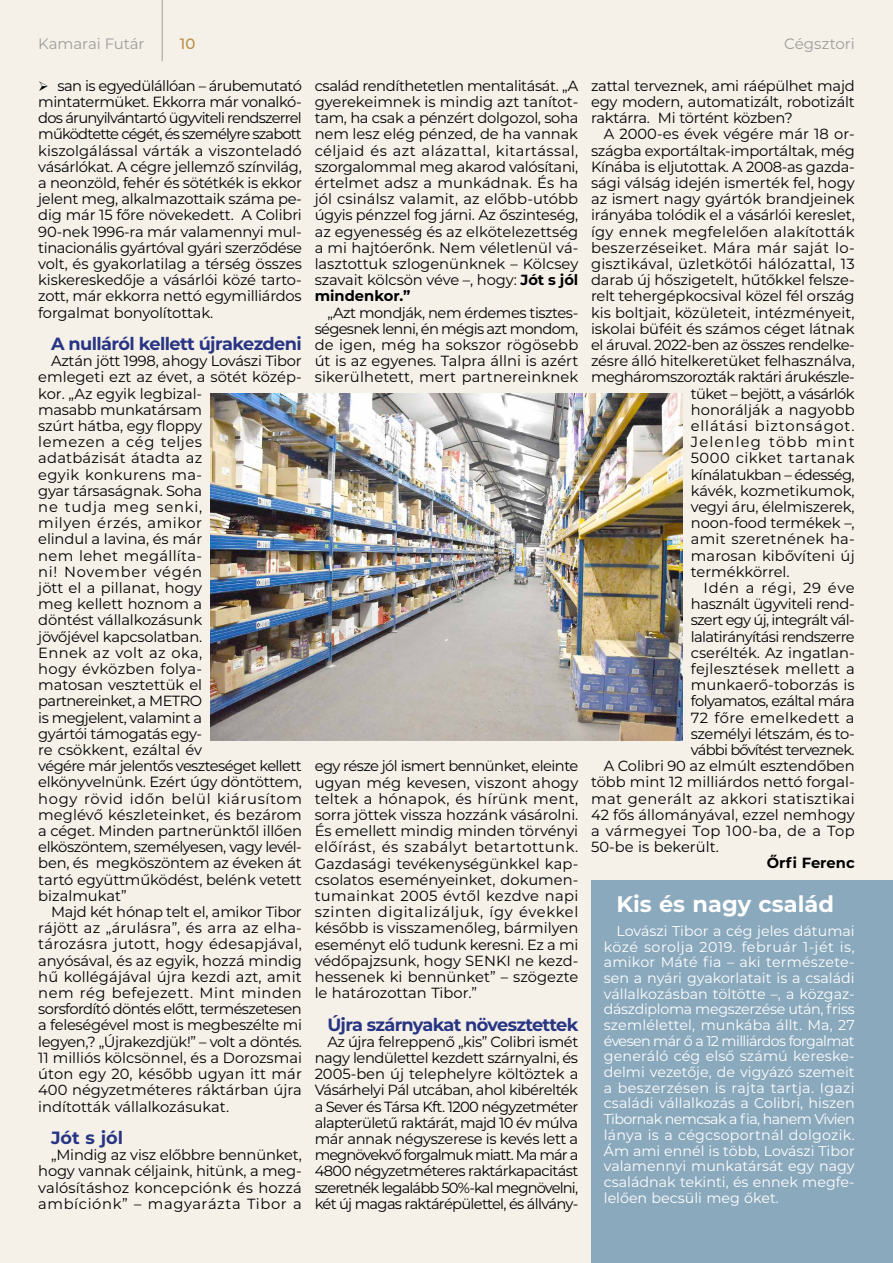
<style>
.page{position:relative;width:893px;height:1263px;background:#f5f1e9}
.page>*{position:absolute;margin:0;border:0;box-sizing:border-box;transform-origin:0 0}
.t1{font:700 22.5px "Montserrat";color:#fff}
.t2{font:700 17.7px "Montserrat";letter-spacing:-.04em;color:#283583}
.t3{font:15px "Montserrat";letter-spacing:-.005em;color:#9d9d9c}
.t4{font:500 15px "Montserrat";color:#b89043}
.t5{font:14.7px/16.2px "Montserrat";letter-spacing:-.01em;color:#000;text-align:justify}
.t6{font:14.7px "Montserrat";letter-spacing:-.04em;color:#000}
.t7{font:14.7px "Montserrat";letter-spacing:.025em;color:#000}
.t8{font:14.7px "Montserrat";letter-spacing:.03em;color:#000}
.t9{font:14.7px "Montserrat";letter-spacing:.015em;color:#000}
.t10{font:14.7px "Montserrat";letter-spacing:-.05em;color:#000}
.t11{font:14.7px "Montserrat";letter-spacing:-.035em;color:#000}
.t12{font:14.7px "Montserrat";letter-spacing:.02em;color:#000}
.t13{font:14.7px "Montserrat";letter-spacing:.055em;color:#000}
.t14{font:14.7px "Montserrat";letter-spacing:.01em;color:#000}
.t15{font:14.7px "Montserrat";letter-spacing:.08em;color:#000}
.t16{font:14.7px "Montserrat";letter-spacing:.05em;color:#000}
.t17{font:700 14.7px "Montserrat";color:#000}
.t18{font:14.25px/15.8px "Montserrat";color:#fff;text-align:justify}
.s1{font-weight:700}
</style>
<div class="page">
<hr style="left:162px;top:0;width:1px;height:61px;background:#9d9d9c">
<div style="left:591px;top:880px;width:302px;height:383px;background:#8aa9bd"></div>
<img style="left:211px;top:394px;width:471px;height:347px">
<p class="t3" style="left:38px;top:33px;width:108px">Kamarai Futár</p>
<p class="t4" style="left:180px;top:33px;width:17px">10</p>
<p class="t3" style="left:784px;top:33px;width:72px">Cégsztori</p>
<p class="t5" style="left:38px;top:77px;width:265px;text-indent:19px">san is egyedülállóan – árubemutató mintatermüket. Ekkorra már vonalkó&shy;dos árunyilvántartó ügyviteli rendszerrel működtette cégét, és személyre szabott kiszolgálással várták a viszonteladó vásárlókat. A cégre jellemző színvilág, a neonzöld, fehér és sötétkék is ekkor jelent meg, alkalmazottaik száma pe&shy;dig már 15 főre növekedett. A Colibri 90-nek 1996-ra már valamennyi mul&shy;tinacionális gyártóval gyári szerződése volt, és gyakorlatilag a térség összes kiskereskedője a vásárlói közé tarto&shy;zott, már ekkorra nettó egymilliárdos forgalmat bonyolítottak.</p>
<p class="t2" style="left:51px;top:331px;width:252px">A nulláról kellett újrakezdeni</p>
<p class="t5" style="left:38px;top:352px;width:265px;text-align:left;text-indent:13px">Aztán jött 1998, ahogy Lovászi Tibor emlegeti ezt az évet, a sötét közép&shy;kor. „Az egyik legbizal-<br>masabb munkatársam<br>szúrt hátba, egy floppy<br>lemezen a cég teljes<br>adatbázisát átadta az<br>egyik konkurens ma-<br>gyar társaságnak. Soha<br>ne tudja meg senki,<br>milyen érzés, amikor<br>elindul a lavina, és már<br>nem lehet megállíta-<br>ni! November végén<br>jött el a pillanat, hogy<br>meg kellett hoznom a<br>döntést vállalkozásunk<br>jövőjével kapcsolatban.<br>Ennek az volt az oka,<br>hogy évközben folya-<br>matosan vesztettük el partnereinket, a METRO<br>is megjelent, valamint a<br>gyártói támogatás egy-<br>re csökkent, ezáltal év<br>végére már jelentős veszteséget kellett elkönyvelnünk. Ezért úgy döntöttem, hogy rövid időn belül kiárusítom meglévő készleteinket, és bezárom a céget. Minden partnerünktől illően elköszöntem, személyesen, vagy levél&shy;ben, és megköszöntem az éveken át tartó együttműködést, belénk vetett bizalmukat”</p>
<p class="t5" style="left:38px;top:903px;width:265px;text-indent:13px">Majd két hónap telt el, amikor Tibor rájött az „árulásra”, és arra az elha&shy;tározásra jutott, hogy édesapjával, anyósával, és az egyik, hozzá mindig hű kollégájával újra kezdi azt, amit nem rég befejezett. Mint minden sorsfordító döntés előtt, természetesen a feleségével most is megbeszélte mi legyen,? „Újrakezdjük!” – volt a döntés.<br>11 milliós kölcsönnel, és a Dorozsmai úton egy 20, később ugyan itt már 400 négyzetméteres ráktárban újra indították vállalkozásukat.</p>
<p class="t2" style="left:51px;top:1125px;width:74px">Jót s jól</p>
<p class="t5" style="left:38px;top:1146px;width:265px;text-indent:13px">„Mindig az visz előbbre bennünket, hogy vannak céljaink, hitünk, a meg&shy;valósításhoz koncepciónk és hozzá ambíciónk” – magyarázta Tibor a</p>
<p class="t5" style="left:315px;top:77px;width:265px">család rendíthetetlen mentalitását. „A gyerekeimnek is mindig azt tanítot&shy;tam, ha csak a pénzért dolgozol, soha nem lesz elég pénzed, de ha vannak céljaid és azt alázattal, kitartással, szorgalommal meg akarod valósítani, értelmet adsz a munkádnak. És ha jól csinálsz valamit, az előbb-utóbb úgyis pénzzel fog járni. Az őszinteség, az egyenesség és az elkötelezettség a mi hajtóerőnk. Nem véletlenül vá&shy;lasztottuk szlogenünknek – Kölcsey szavait kölcsön véve –, hogy: <span class="s1">Jót s jól mindenkor.”</span></p>
<p class="t5" style="left:315px;top:304px;width:265px;text-indent:13px">„Azt mondják, nem érdemes tisztes&shy;ségesnek lenni, én mégis azt mondom, de igen, még ha sokszor rögösebb út is az egyenes. Talpra állni is azért sikerülhetett, mert partnereinknek</p>
<p class="t5" style="left:591px;top:77px;width:265px">zattal terveznek, ami ráépülhet majd egy modern, automatizált, robotizált raktárra. Mi történt közben?</p>
<p class="t5" style="left:604px;top:126px;width:252px">A 2000-es évek végére már 18 or-</p>
<p class="t5" style="left:591px;top:142px;width:265px">szágba exportáltak-importáltak, még</p>
<p class="t5" style="left:591px;top:158px;width:265px">Kínába is eljutottak. A 2008-as gazda-</p>
<p class="t5" style="left:591px;top:174px;width:265px">sági válság idején ismerték fel, hogy</p>
<p class="t5" style="left:591px;top:190px;width:265px">az ismert nagy gyártók brandjeinek</p>
<p class="t5" style="left:591px;top:207px;width:265px">irányába tolódik el a vásárlói kereslet,</p>
<p class="t12" style="left:591px;top:221px;width:265px">így ennek megfelelően alakították</p>
<p class="t7" style="left:591px;top:237px;width:265px">beszerzéseiket. Mára már saját lo-</p>
<p class="t9" style="left:591px;top:254px;width:265px">gisztikával, üzletkötői hálózattal, 13</p>
<p class="t5" style="left:591px;top:271px;width:265px">darab új hőszigetelt, hűtőkkel felsze-</p>
<p class="t5" style="left:591px;top:288px;width:265px">relt tehergépkocsival közel fél ország</p>
<p class="t5" style="left:591px;top:304px;width:265px">kis boltjait, közületeit, intézményeit,</p>
<p class="t5" style="left:591px;top:320px;width:265px">iskolai büféit és számos céget látnak</p>
<p class="t11" style="left:591px;top:335px;width:265px">el áruval. 2022-ben az összes rendelke-</p>
<p class="t5" style="left:591px;top:352px;width:265px">zésre álló hitelkeretüket felhasználva,</p>
<p class="t6" style="left:591px;top:367px;width:265px">megháromszorozták raktári árukészle-</p>
<p class="t6" style="left:691px;top:383px;width:165px">tüket – bejött, a vásárlók</p>
<p class="t5" style="left:691px;top:401px;width:165px">honorálják a nagyobb</p>
<p class="t13" style="left:691px;top:416px;width:165px">ellátási biztonságot.</p>
<p class="t15" style="left:691px;top:432px;width:165px">Jelenleg több mint</p>
<p class="t8" style="left:691px;top:448px;width:165px">5000 cikket tartanak</p>
<p class="t6" style="left:691px;top:464px;width:165px">kínálatukban – édesség,</p>
<p class="t5" style="left:691px;top:482px;width:165px">kávék, kozmetikumok,</p>
<p class="t5" style="left:691px;top:498px;width:165px">vegyi áru, élelmiszerek,</p>
<p class="t5" style="left:691px;top:514px;width:165px">noon-food termékek –,</p>
<p class="t9" style="left:691px;top:529px;width:165px">amit szeretnének ha-</p>
<p class="t14" style="left:691px;top:545px;width:165px">marosan kibővíteni új</p>
<p class="t5" style="left:691px;top:563px;width:100px">termékkörrel.</p>
<p class="t16" style="left:704px;top:578px;width:153px">Idén a régi, 29 éve</p>
<p class="t5" style="left:691px;top:595px;width:165px">használt ügyviteli rend-</p>
<p class="t10" style="left:691px;top:610px;width:165px">szert egy új, integrált vál-</p>
<p class="t6" style="left:691px;top:626px;width:165px">lalatirányítási rendszerre</p>
<p class="t5" style="left:691px;top:644px;width:165px">cserélték. Az ingatlan-</p>
<p class="t7" style="left:691px;top:659px;width:165px">fejlesztések mellett a</p>
<p class="t5" style="left:691px;top:676px;width:165px">munkaerő-toborzás is</p>
<p class="t6" style="left:691px;top:691px;width:165px">folyamatos, ezáltal mára</p>
<p class="t8" style="left:691px;top:707px;width:165px">72 főre emelkedett a</p>
<p class="t5" style="left:691px;top:725px;width:165px">személyi létszám, és to-</p>
<p class="t10" style="left:691px;top:740px;width:165px">vábbi bővítést terveznek.</p>
<p class="t5" style="left:604px;top:757px;width:252px">A Colibri 90 az elmúlt esztendőben</p>
<p class="t5" style="left:591px;top:774px;width:265px">több mint 12 milliárdos nettó forgal-</p>
<p class="t7" style="left:591px;top:788px;width:265px">mat generált az akkori statisztikai</p>
<p class="t5" style="left:591px;top:806px;width:265px">42 fős állományával, ezzel nemhogy</p>
<p class="t8" style="left:591px;top:821px;width:265px">a vármegyei Top 100-ba, de a Top</p>
<p class="t5" style="left:591px;top:838px;width:129px">50-be is bekerült.</p>
<p class="t17" style="left:767px;top:853px;width:89px">Őrfi Ferenc</p>
<h1 class="t1" style="left:617px;top:888px;width:219px">Kis és nagy család</h1>
<p class="t18" style="left:604px;top:922px;width:252px;text-indent:13px">Lovászi Tibor a cég jeles dátumai közé sorolja 2019. február 1-jét is, amikor Máté fia – aki természete&shy;sen a nyári gyakorlatait is a családi vállalkozásban töltötte –, a közgaz&shy;dászdiploma megszerzése után, friss szemlélettel, munkába állt. Ma, 27 évesen már ő a 12 milliárdos forgalmat generáló cég első számú kereske&shy;delmi vezetője, de vigyázó szemeit a beszerzésen is rajta tartja. Igazi családi vállalkozás a Colibri, hiszen Tibornak nemcsak a fia, hanem Vivien lánya is a cégcsoportnál dolgozik.<br>Ám ami ennél is több, Lovászi Tibor valamennyi munkatársát egy nagy családnak tekinti, és ennek megfe&shy;lelően becsüli meg őket.</p>
<p class="t5" style="left:315px;top:757px;width:265px">egy része jól ismert bennünket, eleinte ugyan még kevesen, viszont ahogy teltek a hónapok, és hírünk ment, sorra jöttek vissza hozzánk vásárolni.<br>És emellett mindig minden törvényi előírást, és szabályt betartottunk.<br>Gazdasági tevékenységünkkel kap&shy;csolatos eseményeinket, dokumen&shy;tumainkat 2005 évtől kezdve napi szinten digitalizáljuk, így évekkel később is visszamenőleg, bármilyen eseményt elő tudunk keresni. Ez a mi védőpajzsunk, hogy SENKI ne kezd&shy;hessenek ki bennünket” – szögezte le határozottan Tibor.”</p>
<p class="t2" style="left:327px;top:1011px;width:252px">Újra szárnyakat növesztettek</p>
<p class="t5" style="left:315px;top:1033px;width:265px;text-indent:13px">Az újra felreppenő „kis” Colibri ismét nagy lendülettel kezdett szárnyalni, és 2005-ben új telephelyre költöztek a Vásárhelyi Pál utcában, ahol kibérelték a Sever és Társa Kft. 1200 négyzetméter alapterületű raktárát, majd 10 év múlva már annak négyszerese is kevés lett a megnövekvő forgalmuk miatt. Ma már a 4800 négyzetméteres raktárkapacitást szeretnék legalább 50%-kal megnövelni, két új magas raktárépülettel, és állvány-</p>
</div>
